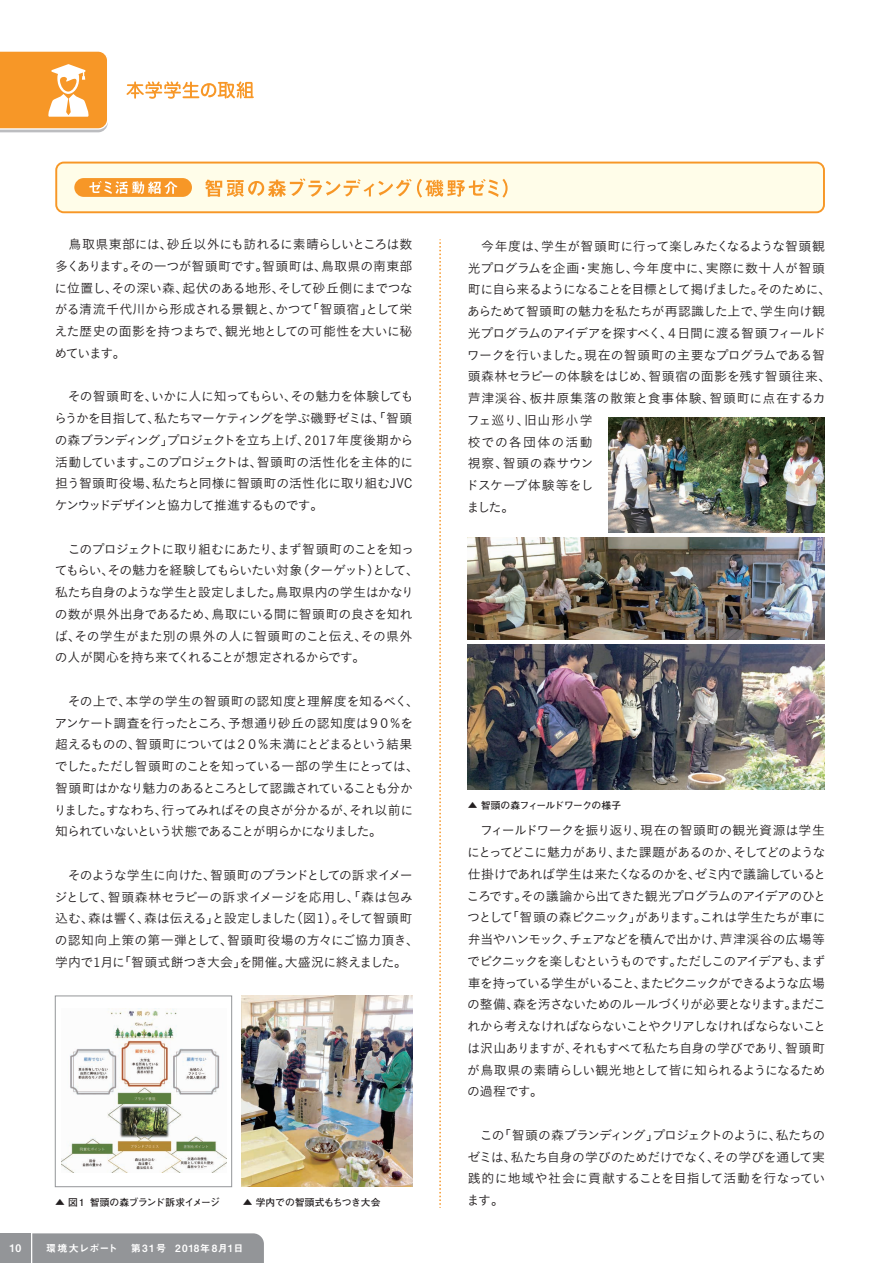
<style>
.page{position:relative;width:893px;height:1263px;background:#fff}
.page>*{position:absolute;margin:0;border:0;box-sizing:border-box;transform-origin:0 0}
.t1{font:12.9px/21.8px "Koburina Go Std W3";letter-spacing:-.035em;color:#231f20;text-align:justify}
.t2{font:12.9px/21.8px "Koburina Go Std W3";letter-spacing:-.015em;color:#231f20}
.t3{font:12.9px/21.8px "Koburina Go Std W3";letter-spacing:-.065em;color:#231f20}
.t4{font:10.5px "Midashi Go Pro MB31";color:#fff}
.t5{font:10.05px "Midashi Go Pro MB31";letter-spacing:.08em;color:#fff}
.t6{font:10.05px "Midashi Go Pro MB31";letter-spacing:.025em;color:#fff}
.t7{font:700 9.75px "Futo Go B101 Pro";letter-spacing:-.055em;color:#231f20}
.t8{font:700 9.75px "Futo Go B101 Pro";letter-spacing:-.035em;color:#231f20}
.t9{font:700 9.75px "Futo Go B101 Pro";letter-spacing:-.005em;color:#231f20}
.s1{font-family:"Letter Gothic Std";font-weight:700}
</style>
<div class="page">
<img style="left:241px;top:996px;width:171px;height:191px">
<img style="left:608px;top:418px;width:217px;height:115px">
<img style="left:468px;top:644px;width:357px;height:146px">
<img style="left:468px;top:537px;width:357px;height:102px">
<svg style="left:439px;top:239px;width:2px;height:969px"></svg>
<img style="left:61px;top:1008px;width:165px;height:164px">
<div style="left:55px;top:996px;width:177px;height:191px;border:1px solid #939598"></div>
<svg style="left:55px;top:162px;width:770px;height:51px;background:#fdedca"></svg>
<div style="left:32px;top:1233px;width:232px;height:30px;background:#939598"></div>
<div style="left:0;top:1233px;width:31px;height:30px;background:#939598"></div>
<svg style="left:127px;top:81px;width:127px;height:18px"></svg>
<svg style="left:0;top:51px;width:108px;height:81px;background:#f6a84c"></svg>
<p class="t1" style="left:54px;top:233px;width:360px">　鳥取県東部には、砂丘以外にも訪れるに素晴らしいところは数多くあります。その一つが智頭町です。智頭町は、鳥取県の南東部に位置し、その深い森、起伏のある地形、そして砂丘側にまでつながる清流千代川から形成される景観と、かつて「智頭宿」として栄えた歴史の面影を持つまちで、観光地としての可能性を大いに秘めています。</p>
<p class="t1" style="left:54px;top:385px;width:361px">　その智頭町を、いかに人に知ってもらい、その魅力を体験してもらうかを目指して、私たちマーケティングを学ぶ磯野ゼミは、「智頭の森ブランディング」プロジェクトを立ち上げ、<span class="s1">2017</span>年度後期から活動しています。このプロジェクトは、智頭町の活性化を主体的に担う智頭町役場、私たちと同様に智頭町の活性化に取り組むJVCケンウッドデザインと協力して推進するものです。</p>
<p class="t1" style="left:55px;top:538px;width:366px;text-align:left">　このプロジェクトに取り組むにあたり、まず智頭町のことを知ってもらい、その魅力を経験してもらいたい対象（ターゲット）として、私たち自身のような学生と設定しました。鳥取県内の学生はかなりの数が県外出身であるため、鳥取にいる間に智頭町の良さを知れば、その学生がまた別の県外の人に智頭町のこと伝え、その県外の人が関心を持ち来てくれることが想定されるからです。</p>
<p class="t3" style="left:54px;top:690px;width:367px">　その上で、本学の学生の智頭町の認知度と理解度を知るべく、アンケート調査を行ったところ、予想通り砂丘の認知度は９０％を超えるものの、智頭町については２０％未満にとどまるという結果でした。ただし智頭町のことを知っている一部の学生にとっては、智頭町はかなり魅力のあるところとして認識されていることも分かりました。すなわち、行ってみればその良さが分かるが、それ以前に知られていないという状態であることが明らかになりました。</p>
<p class="t2" style="left:54px;top:864px;width:366px">　そのような学生に向けた、智頭町のブランドとしての訴求イメージとして、智頭森林セラピーの訴求イメージを応用し、「森は包み込む、森は響く、森は伝える」と設定しました（図<span class="s1">1</span>）。そして智頭町の認知向上策の第一弾として、智頭町役場の方々にご協力頂き、学内で<span class="s1">1</span>月に「智頭式餅つき大会」を開催。大盛況に終えました。</p>
<p class="t7" style="left:55px;top:1194px;width:166px">▲ 図１ 智頭の森ブランド訴求イメージ</p>
<p class="t9" style="left:243px;top:1194px;width:139px">▲ 学内での智頭式もちつき大会</p>
<p class="t4" style="left:10px;top:1240px;width:13px">10</p>
<p class="t6" style="left:46px;top:1240px;width:73px">環境大レポート</p>
<p class="t5" style="left:131px;top:1240px;width:114px">第31号 2018年8月1日</p>
<p class="t2" style="left:466px;top:235px;width:367px">　今年度は、学生が智頭町に行って楽しみたくなるような智頭観光プログラムを企画・実施し、今年度中に、実際に数十人が智頭町に自ら来るようになることを目標として掲げました。そのために、あらためて智頭町の魅力を私たちが再認識した上で、学生向け観光プログラムのアイデアを探すべく、４日間に渡る智頭フィールドワークを行いました。現在の智頭町の主要なプログラムである智頭森林セラピーの体験をはじめ、智頭宿の面影を残す智頭往来、芦津渓谷、板井原集落の散策と食事体験、智頭町に点在するカフェ巡り、旧山形小学<br>校での各団体の活動<br>視察、智頭の森サウン<br>ドスケープ体験等をし<br>ました。</p>
<p class="t8" style="left:468px;top:798px;width:155px">▲ 智頭の森フィールドワークの様子</p>
<p class="t1" style="left:467px;top:819px;width:361px">　フィールドワークを振り返り、現在の智頭町の観光資源は学生にとってどこに魅力があり、また課題があるのか、そしてどのような仕掛けであれば学生は来たくなるのかを、ゼミ内で議論しているところです。その議論から出てきた観光プログラムのアイデアのひとつとして「智頭の森ピクニック」があります。これは学生たちが車に弁当やハンモック、チェアなどを積んで出かけ、芦津渓谷の広場等でピクニックを楽しむというものです。ただしこのアイデアも、まず車を持っている学生がいること、またピクニックができるような広場の整備、森を汚さないためのルールづくりが必要となります。まだこれから考えなければならないことやクリアしなければならないことは沢山ありますが、それもすべて私たち自身の学びであり、智頭町が鳥取県の素晴らしい観光地として皆に知られるようになるための過程です。</p>
<p class="t1" style="left:467px;top:1124px;width:360px;text-indent:13px">この「智頭の森ブランディング」プロジェクトのように、私たちのゼミは、私たち自身の学びのためだけでなく、その学びを通して実践的に地域や社会に貢献することを目指して活動を行なっています。</p>
</div>
